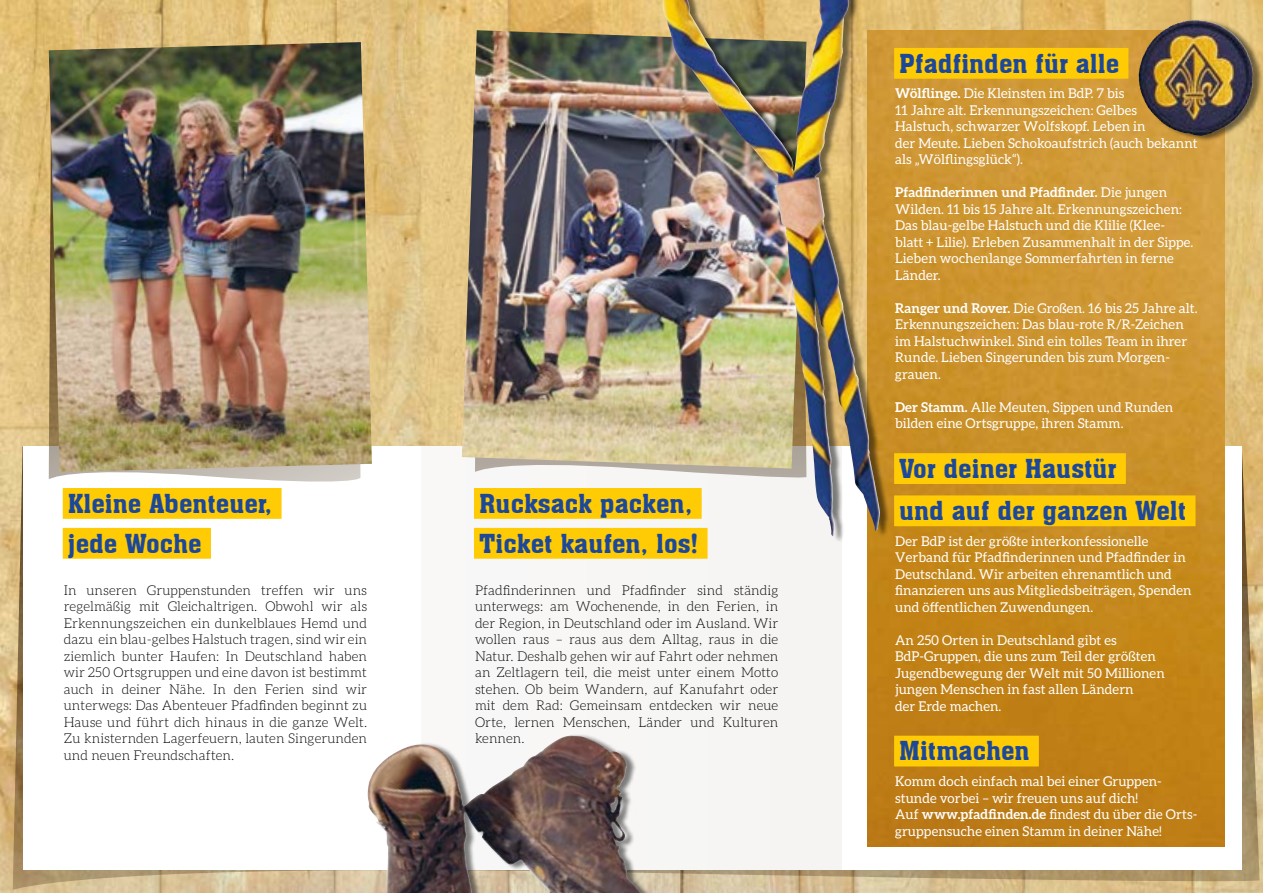
<style>
.page{position:relative;width:1263px;height:893px;background:#fff}
.page>*{position:absolute;margin:0;border:0;box-sizing:border-box;transform-origin:0 0}
.t1{font:25.5px/39.9px "Aachen BT";color:#1d4899}
.t2{font:13.5px/16.5px "Aleo";letter-spacing:.005em;color:#fff}
.t3{font:300 13.5px/16.5px "Aleo";letter-spacing:.005em;color:#000;text-align:justify}
.s1{font-weight:700}
</style>
<div class="page">
<img style="left:0;top:0;width:1263px;height:893px">
<svg style="left:13px;top:446px;width:1246px;height:444px;background:#c0a87b"></svg>
<div style="left:23px;top:446px;width:1219px;height:424px;background:#fff"></div>
<div style="left:421px;top:446px;width:421px;height:424px;background:#f6f6f4"></div>
<svg style="left:49px;top:472px;width:311px;height:10px"></svg>
<img style="left:49px;top:42px;width:323px;height:430px">
<div style="left:63px;top:488px;width:219px;height:31px;background:#fecb04"></div>
<div style="left:63px;top:528px;width:148px;height:31px;background:#fecb04"></div>
<div style="left:474px;top:488px;width:228px;height:31px;background:#fecb04"></div>
<div style="left:474px;top:528px;width:233px;height:31px;background:#fecb04"></div>
<img style="left:462px;top:30px;width:200px;height:439px">
<img style="left:867px;top:30px;width:357px;height:817px">
<div style="left:894px;top:48px;width:234px;height:31px;background:#fecb04"></div>
<div style="left:894px;top:453px;width:232px;height:31px;background:#fecb04"></div>
<div style="left:894px;top:495px;width:301px;height:31px;background:#fecb04"></div>
<div style="left:894px;top:736px;width:145px;height:30px;background:#fecb04"></div>
<div style="left:1140px;top:18px;width:123px;height:123px;background:#000;opacity:.5"></div>
<img style="left:1163px;top:20px;width:29px;height:11px">
<div style="left:370px;top:734px;width:297px;height:159px;background:#000;opacity:.5"></div>
<img style="left:367px;top:737px;width:274px;height:156px">
<div style="left:662px;top:0;width:228px;height:543px;background:#000;opacity:.5"></div>
<img style="left:662px;top:0;width:172px;height:537px">
<h1 class="t1" style="left:68px;top:483px;width:206px">Kleine Abenteuer, jede Woche</h1>
<p class="t3" style="left:64px;top:582px;width:305px">In unseren Gruppenstunden treffen wir uns regelmäßig mit Gleichaltrigen. Obwohl wir als Erkennungszeichen ein dunkelblaues Hemd und dazu ein blau-gelbes Halstuch tragen, sind wir ein ziemlich bunter Haufen: In Deutschland haben wir 250 Ortsgruppen und eine davon ist bestimmt auch in deiner Nähe. In den Ferien sind wir unterwegs: Das Abenteuer Pfadfinden beginnt zu Hause und führt dich hinaus in die ganze Welt.<br>Zu knisternden Lagerfeuern, lauten Singerunden und neuen Freundschaften.</p>
<h1 class="t1" style="left:479px;top:483px;width:221px">Rucksack packen,<br>Ticket kaufen, los!</h1>
<p class="t3" style="left:475px;top:582px;width:305px">Pfadfinderinnen und Pfadfinder sind ständig unterwegs: am Wochenende, in den Ferien, in der Region, in Deutschland oder im Ausland. Wir wollen raus – raus aus dem Alltag, raus in die Natur. Deshalb gehen wir auf Fahrt oder nehmen an Zeltlagern teil, die meist unter einem Motto stehen. Ob beim Wandern, auf Kanufahrt oder mit dem Rad: Gemeinsam entdecken wir neue Orte, lernen Menschen, Länder und Kulturen kennen.</p>
<h1 class="t1" style="left:899px;top:43px;width:221px">Pfadfinden für alle</h1>
<p class="t2" style="left:895px;top:85px;width:304px"><span class="s1">Wölflinge.</span> Die Kleinsten im BdP. 7 bis<br>11 Jahre alt. Erkennungszeichen: Gelbes Halstuch, schwarzer Wolfskopf. Leben in<br>der Meute. Lieben Schokoaufstrich (auch bekannt als „Wölflingsglück“).</p>
<p class="t2" style="left:895px;top:184px;width:300px"><span class="s1">Pfadfinderinnen und Pfadfinder.</span> Die jungen Wilden. 11 bis 15 Jahre alt. Erkennungszeichen:<br>Das blau-gelbe Halstuch und die Klilie (Klee&shy;blatt + Lilie). Erleben Zusammenhalt in der Sippe.<br>Lieben wochenlange Sommerfahrten in ferne Länder.</p>
<p class="t2" style="left:895px;top:300px;width:304px"><span class="s1">Ranger und Rover.</span> Die Großen. 16 bis 25 Jahre alt.<br>Erkennungszeichen: Das blau-rote R/R-Zeichen im Halstuchwinkel. Sind ein tolles Team in ihrer Runde. Lieben Singerunden bis zum Morgen&shy;grauen.</p>
<p class="t2" style="left:895px;top:399px;width:280px"><span class="s1">Der Stamm.</span> Alle Meuten, Sippen und Runden bilden eine Ortsgruppe, ihren Stamm.</p>
<h1 class="t1" style="left:899px;top:447px;width:288px;line-height:42.3px">Vor deiner Haustür<br>und auf der ganzen Welt</h1>
<p class="t2" style="left:895px;top:533px;width:298px">Der BdP ist der größte interkonfessionelle Verband für Pfadfinderinnen und Pfadfinder in Deutschland. Wir arbeiten ehrenamtlich und finanzieren uns aus Mitgliedsbeiträgen, Spenden und öffentlichen Zuwendungen.</p>
<p class="t2" style="left:895px;top:632px;width:271px">An 250 Orten in Deutschland gibt es BdP-Gruppen, die uns zum Teil der größten Jugendbewegung der Welt mit 50 Millionen jungen Menschen in fast allen Ländern<br>der Erde machen.</p>
<h1 class="t1" style="left:899px;top:731px;width:132px">Mitmachen</h1>
<p class="t2" style="left:895px;top:773px;width:304px">Komm doch einfach mal bei einer Gruppen&shy;stunde vorbei – wir freuen uns auf dich!<br>Auf <span class="s1">www.pfadfinden.de</span> findest du über die Orts&shy;gruppensuche einen Stamm in deiner Nähe!</p>
</div>
